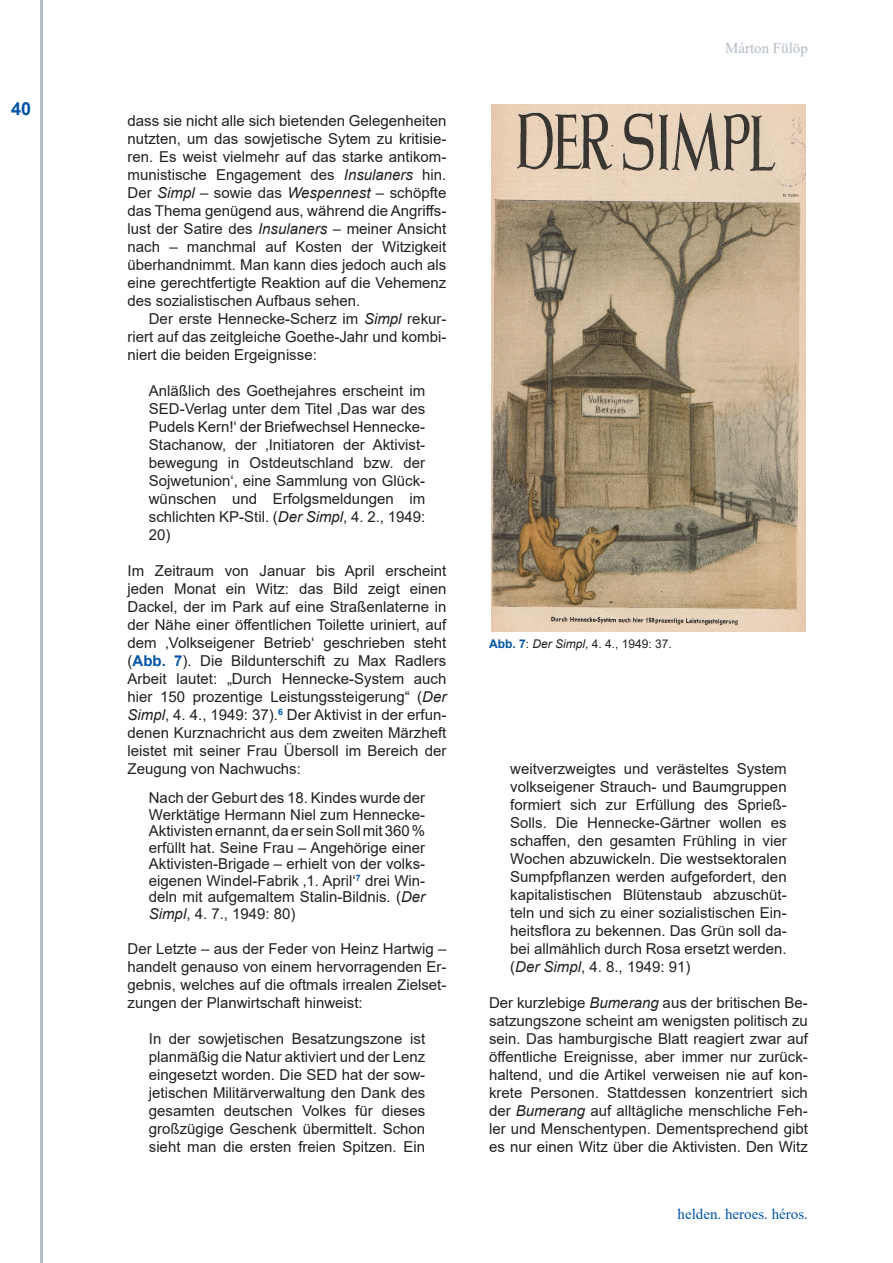
<style>
.page{position:relative;width:893px;height:1263px;background:#fff}
.page>*{position:absolute;margin:0;border:0;box-sizing:border-box;transform-origin:0 0}
.t1{font:700 18px "Arial";color:#0154a6}
.Text{font:15px/18px "Arial";color:#231f20;text-align:justify}
.Blockzitat{font:15px/18px "Arial";color:#231f20;text-align:justify}
.t2{font:15px "Times New Roman";color:#0154a6}
.t3{font:15px "Times New Roman";color:#b2bbc6}
.Endnote_text{font:12px "Arial";color:#231f20}
.s1{font-style:italic}
.s2{font-weight:700;color:#0154a6}
</style>
<div class="page">
<hr style="left:40px;top:0;width:3px;height:1263px;background:#b2bbc6">
<img style="left:491px;top:105px;width:315px;height:526px">
<p class="t1" style="left:11px;top:96px;width:22px">40</p>
<p class="Text" style="left:128px;top:112px;width:320px">dass sie nicht alle sich bietenden Gelegenheiten nutzten, um das sowjetische Sytem zu kritisie&shy;ren. Es weist vielmehr auf das starke antikom&shy;munistische Engagement des <span class="s1">Insulaners</span> hin.<br>Der <span class="s1">Simpl</span> – sowie das <span class="s1">Wespennest</span> – schöpfte das Thema genügend aus, während die Angriffs&shy;lust der Satire des <span class="s1">Insulaners</span> – meiner Ansicht nach – manchmal auf Kosten der Witzigkeit überhandnimmt. Man kann dies jedoch auch als eine gerechtfertigte Reaktion auf die Vehemenz des sozialistischen Aufbaus sehen.</p>
<p class="Text" style="left:128px;top:310px;width:320px;text-indent:21px">Der erste Hennecke-Scherz im <span class="s1">Simpl</span> rekur&shy;riert auf das zeitgleiche Goethe-Jahr und kombi&shy;niert die beiden Ergeignisse:</p>
<p class="Blockzitat" style="left:149px;top:382px;width:278px">Anläßlich des Goethejahres erscheint im SED-Verlag unter dem Titel ‚Das war des Pudels Kern!‘ der Briefwechsel Hennecke-Stachanow, der ‚Initiatoren der Aktivist&shy;bewegung in Ostdeutschland bzw. der Sojwetunion‘, eine Sammlung von Glück&shy;wünschen und Erfolgsmeldungen im schlichten KP-Stil. (<span class="s1">Der Simpl</span>, 4. 2., 1949:<br>20)</p>
<p class="Text" style="left:128px;top:562px;width:320px">Im Zeitraum von Januar bis April erscheint jeden Monat ein Witz: das Bild zeigt einen Dackel, der im Park auf eine Straßenlaterne in der Nähe einer öffentlichen Toilette uriniert, auf dem ‚Volkseigener Betrieb‘ geschrieben steht (<span class="s2">Abb. 7</span>). Die Bildunterschift zu Max Radlers Arbeit lautet: „Durch Hennecke-System auch hier 150 prozentige Leistungssteigerung“ (<span class="s1">Der Simpl</span>, 4. 4., 1949: 37).<sup>6</sup> Der Aktivist in der erfun&shy;denen Kurznachricht aus dem zweiten Märzheft leistet mit seiner Frau Übersoll im Bereich der Zeugung von Nachwuchs:</p>
<p class="Blockzitat" style="left:149px;top:790px;width:278px;line-height:16.5px">Nach der Geburt des 18. Kindes wurde der Werktätige Hermann Niel zum Hennecke-Aktivisten ernannt, da er sein Soll mit 360 % erfüllt hat. Seine Frau – Angehörige einer Aktivisten-Brigade – erhielt von der volks&shy;eigenen Windel-Fabrik ‚1. April‘<sup>7</sup> drei Win&shy;deln mit aufgemaltem Stalin-Bildnis. (<span class="s1">Der Simpl</span>, 4. 7., 1949: 80)</p>
<p class="Text" style="left:128px;top:940px;width:320px">Der Letzte – aus der Feder von Heinz Hartwig – handelt genauso von einem hervorragenden Er&shy;gebnis, welches auf die oftmals irrealen Zielset&shy;zungen der Planwirtschaft hinweist:</p>
<p class="Blockzitat" style="left:149px;top:1030px;width:278px">In der sowjetischen Besatzungszone ist planmäßig die Natur aktiviert und der Lenz eingesetzt worden. Die SED hat der sow&shy;jetischen Militärverwaltung den Dank des gesamten deutschen Volkes für dieses großzügige Geschenk übermittelt. Schon sieht man die ersten freien Spitzen. Ein</p>
<p class="t3" style="left:725px;top:37px;width:84px">Márton Fülöp</p>
<p class="Endnote_text" style="left:489px;top:635px;width:184px"><span class="s2">Abb. 7</span>: <span class="s1">Der Simpl</span>, 4. 4., 1949: 37.</p>
<p class="Blockzitat" style="left:510px;top:760px;width:278px">weitverzweigtes und verästeltes System volkseigener Strauch- und Baumgruppen formiert sich zur Erfüllung des Sprieß-Solls. Die Hennecke-Gärtner wollen es schaffen, den gesamten Frühling in vier Wochen abzuwickeln. Die westsektoralen Sumpfpflanzen werden aufgefordert, den kapitalistischen Blütenstaub abzuschüt&shy;teln und sich zu einer sozialistischen Ein&shy;heitsflora zu bekennen. Das Grün soll da&shy;bei allmählich durch Rosa ersetzt werden. (<span class="s1">Der Simpl</span>, 4. 8., 1949: 91)</p>
<p class="Text" style="left:489px;top:994px;width:320px">Der kurzlebige <span class="s1">Bumerang</span> aus der britischen Be&shy;satzungszone scheint am wenigsten politisch zu sein. Das hamburgische Blatt reagiert zwar auf öffentliche Ereignisse, aber immer nur zurück&shy;haltend, und die Artikel verweisen nie auf kon&shy;krete Personen. Stattdessen konzentriert sich der <span class="s1">Bumerang</span> auf alltägliche menschliche Feh&shy;ler und Menschentypen. Dementsprechend gibt es nur einen Witz über die Aktivisten. Den Witz</p>
<p class="t2" style="left:678px;top:1204px;width:132px">helden. heroes. héros.</p>
</div>
